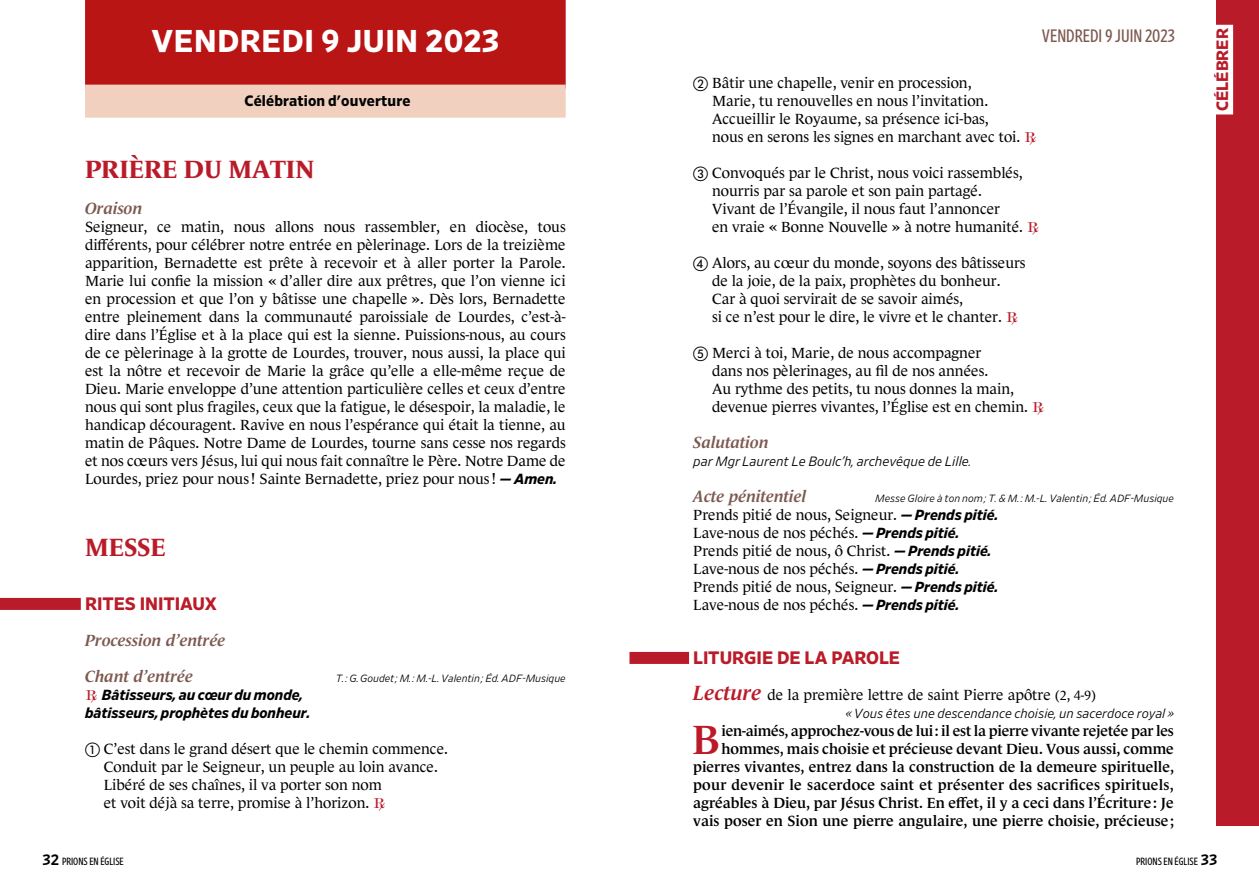
<style>
.page{position:relative;width:1259px;height:893px;background:#fff}
.page>*{position:absolute;margin:0;border:0;box-sizing:border-box;transform-origin:0 0}
.t1{font:600 41.7px "Le Monde Journal Std";color:#ba1b29}
.t2{font:700 31.5px "Retina";letter-spacing:.02em;color:#fff}
.t3{font:700 25.5px "Le Monde Journal Std";color:#ba1b29}
.t4{font:700 18px "Retina";letter-spacing:-.005em;color:#ba1b29}
.t5{font:condensed 18px "Retina";color:#7d5950}
.t6{font:italic 600 expanded 16.5px/36px "Le Monde Journal Std";color:#7d5950}
.t7{font:700 16.5px "Retina";color:#ba1b29}
.t8{font:15px/18px "Le Monde Journal Std";color:#000}
.t9{font:600 15px/18px "Le Monde Journal Std";color:#000;text-align:right}
.t10{font:700 15px "Retina";letter-spacing:.01em;color:#000}
.t11{font:italic 700 14.7px/18px "Retina";color:#000}
.t12{font:italic 300 13.5px "Retina";color:#000}
.t13{font:italic 300 13.2px "Retina";color:#000}
.t14{font:italic 300 10.5px "Retina";color:#000}
.t15{font:condensed 10.5px "Retina";color:#000}
.s1{font-family:"Retina";font-weight:700;font-style:italic;font-size:14.7px}
.s2{font-weight:600;font-style:italic;font-stretch:expanded;font-size:21px;color:#ba1b29}
.s3{font-size:13.5px}
.s4{font-weight:500;font-stretch:normal;font-size:15px}
</style>
<div class="page">
<div style="left:629px;top:652px;width:141px;height:12px;background:#ba1b29"></div>
<div style="left:689px;top:647px;width:211px;height:18px;background:#fff"></div>
<div style="left:0;top:598px;width:162px;height:12px;background:#ba1b29"></div>
<div style="left:81px;top:593px;width:136px;height:18px;background:#fff"></div>
<div style="left:1216px;top:0;width:43px;height:826px;background:#ba1b29"></div>
<div style="left:1213px;top:25px;width:20px;height:89px;background:#fff"></div>
<div style="left:85px;top:0;width:481px;height:89px;background:#b91514"></div>
<div style="left:85px;top:85px;width:481px;height:33px;background:#f1d0bf"></div>
<h2 class="t2" style="left:151px;top:19px;width:349px">VENDREDI 9 JUIN 2023</h2>
<p class="t10" style="left:245px;top:90px;width:167px">Célébration d'ouverture</p>
<h3 class="t3" style="left:85px;top:155px;width:231px">PRIÈRE DU MATIN</h3>
<p class="t6" style="left:85px;top:190px;width:59px">Oraison</p>
<p class="t8" style="left:85px;top:218px;width:482px;text-align:justify">Seigneur, ce matin, nous allons nous rassembler, en diocèse, tous différents, pour célébrer notre entrée en pèlerinage. Lors de la treizième apparition, Bernadette est prête à recevoir et à aller porter la Parole.<br>Marie lui confie la mission « d’aller dire aux prêtres, que l’on vienne ici en procession et que l’on y bâtisse une chapelle ». Dès lors, Bernadette entre pleinement dans la communauté paroissiale de Lourdes, c’est-à&shy;dire dans l’Église et à la place qui est la sienne. Puissions-nous, au cours de ce pèlerinage à la grotte de Lourdes, trouver, nous aussi, la place qui est la nôtre et recevoir de Marie la grâce qu’elle a elle-même reçue de Dieu. Marie enveloppe d’une attention particulière celles et ceux d’entre nous qui sont plus fragiles, ceux que la fatigue, le désespoir, la maladie, le handicap découragent. Ravive en nous l’espérance qui était la tienne, au matin de Pâques. Notre Dame de Lourdes, tourne sans cesse nos regards et nos cœurs vers Jésus, lui qui nous fait connaître le Père. Notre Dame de Lourdes, priez pour nous! Sainte Bernadette, priez pour nous! <span class="s1">— Amen.</span></p>
<h3 class="t3" style="left:85px;top:533px;width:82px">MESSE</h3>
<p class="t4" style="left:85px;top:591px;width:133px">RITES INITIAUX</p>
<p class="t6" style="left:85px;top:622px;width:142px">Procession d’entrée<br>Chant d’entrée</p>
<p class="t14" style="left:336px;top:672px;width:231px">T. : G. Goudet ; M. : M.-L. Valentin ; Éd. ADF-Musique</p>
<p class="t11" style="left:85px;top:685px;width:226px;text-indent:17px">Bâtisseurs, au cœur du monde, bâtisseurs, prophètes du bonheur.</p>
<p class="t8" style="left:104px;top:740px;width:346px">C’est dans le grand désert que le chemin commence.<br>Conduit par le Seigneur, un peuple au loin avance.<br>Libéré de ses chaînes, il va porter son nom<br>et voit déjà sa terre, promise à l’horizon.</p>
<p class="t5" style="left:1042px;top:25px;width:135px">VENDREDI 9 JUIN 2023</p>
<p class="t8" style="left:712px;top:74px;width:310px">Bâtir une chapelle, venir en procession,<br>Marie, tu renouvelles en nous l’invitation.<br>Accueillir le Royaume, sa présence ici-bas, nous en serons les signes en marchant avec toi.</p>
<p class="t8" style="left:712px;top:164px;width:312px">Convoqués par le Christ, nous voici rassemblés, nourris par sa parole et son pain partagé.<br>Vivant de l’Évangile, il nous faut l’annoncer<br>en vraie « Bonne Nouvelle » à notre humanité.</p>
<p class="t8" style="left:712px;top:254px;width:315px">Alors, au cœur du monde, soyons des bâtisseurs de la joie, de la paix, prophètes du bonheur.<br>Car à quoi servirait de se savoir aimés,<br>si ce n’est pour le dire, le vivre et le chanter.</p>
<p class="t8" style="left:712px;top:344px;width:317px">Merci à toi, Marie, de nous accompagner<br>dans nos pèlerinages, au fil de nos années.<br>Au rythme des petits, tu nous donnes la main, devenue pierres vivantes, l’Église est en chemin.</p>
<p class="t6" style="left:693px;top:424px;width:77px">Salutation</p>
<p class="t12" style="left:693px;top:453px;width:279px">par Mgr Laurent Le Boulc’h, archevêque de Lille.</p>
<p class="t6" style="left:693px;top:478px;width:115px">Acte pénitentiel</p>
<p class="t14" style="left:875px;top:492px;width:300px">Messe Gloire à ton nom ; T. &amp; M. : M.-L. Valentin ; Éd. ADF-Musique</p>
<p class="t8" style="left:693px;top:506px;width:306px">Prends pitié de nous, Seigneur. <span class="s1">— Prends pitié.<br></span>Lave-nous de nos péchés. <span class="s1">— Prends pitié.<br></span>Prends pitié de nous, ô Christ. <span class="s1">— Prends pitié.<br></span>Lave-nous de nos péchés. <span class="s1">— Prends pitié.<br></span>Prends pitié de nous, Seigneur. <span class="s1">— Prends pitié.<br></span>Lave-nous de nos péchés. <span class="s1">— Prends pitié.</span></p>
<p class="t4" style="left:693px;top:645px;width:208px">LITURGIE DE LA PAROLE</p>
<p class="t8" style="left:693px;top:686px;width:404px"><span class="s2">Lecture</span> de la première lettre de saint Pierre apôtre <span class="s3">(2, 4-9)</span></p>
<p class="t13" style="left:845px;top:705px;width:330px">« Vous êtes une descendance choisie, un sacerdoce royal »</p>
<h1 class="t1" style="left:692px;top:716px;width:29px">B</h1>
<p class="t9" style="left:693px;top:722px;width:482px">ien-aimés, approchez-vous de lui: il est la pierre vivante rejetée par les hommes, mais choisie et précieuse devant Dieu. Vous aussi, comme pierres vivantes, entrez dans la construction de la demeure spirituelle, pour devenir le sacerdoce saint et présenter des sacrifices spirituels, agréables à Dieu, par Jésus Christ. En effet, il y a ceci dans l’Écriture: Je vais poser en Sion une pierre angulaire, une pierre choisie, précieuse;</p>
<p class="t7" style="left:1211px;top:111px;width:84px;rotate:-90deg">CÉLÉBRER</p>
<p class="t15" style="left:43px;top:854px;width:83px"><span class="s4">32</span> PRIONS EN ÉGLISE</p>
<p class="t15" style="left:1136px;top:854px;width:83px">PRIONS EN ÉGLISE <span class="s4">33</span></p>
</div>
